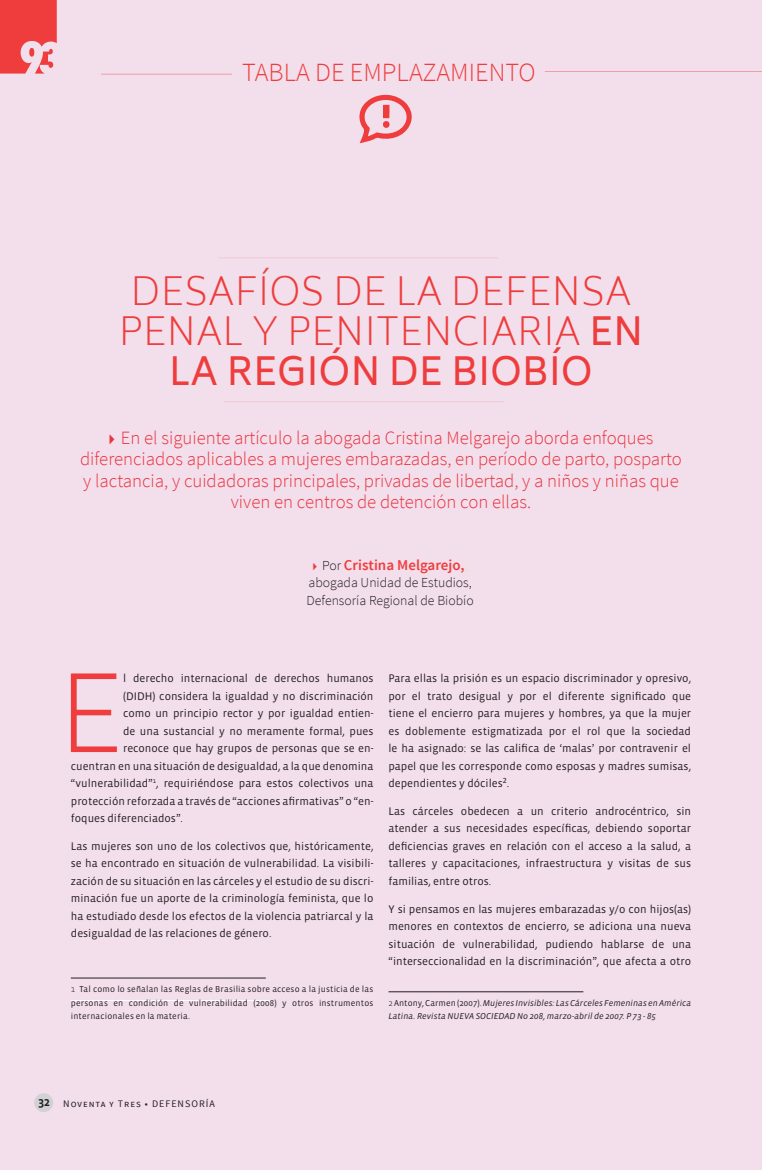
<style>
.page{position:relative;width:762px;height:1170px;background:#fff}
.page>*{position:absolute;margin:0;border:0;box-sizing:border-box;transform-origin:0 0}
.t1{font:200 103.62px "Biryani";color:#ee3d3c}
.t2{font:200 37.5px/40px "Biryani";letter-spacing:.01em;color:#ee3d3c;text-align:center}
.Plain_Text{font:300 26.25px "Source Sans Pro";color:#ee3d3c}
.Plain_Text-2{font:300 18.75px/21.2px "Source Sans Pro";color:#e8343e;text-align:center}
.Plain_Text-3{font:600 15px "Source Sans Pro";color:#ee3d3c}
.Plain_Text-4{font:300 13.75px "Source Sans Pro";color:#231f20}
.t3{font:12.5px "Vista Sans Med";color:#231f20}
.t4{font:11.25px/17.5px "Vista Sans";color:#231f20;text-align:justify}
.t5{font:10px "Source Sans Pro";letter-spacing:.1em;color:#231f20}
.nota_al_pie{font:8.75px/13.8px "Vista Sans";letter-spacing:.02em;color:#231f20;text-align:justify}
.nota_al_pie-2{font:italic 8.75px/13.8px "Vista Sans";letter-spacing:.005em;color:#231f20}
.s1{font-weight:400}
.s2{font-family:"Idealist Sans"}
.s3{font-family:"Idealist Sans";font-weight:300;font-size:13.75px}
.s4{font-weight:300;font-size:13.75px;color:#231f20}
.s5{font-weight:300;font-size:13.75px;color:#eae186}
.s6{font-weight:300}
.s7{font-weight:300;font-style:normal}
.s8{font-style:normal}
</style>
<div class="page">
<div style="left:0;top:0;width:762px;height:1169px;background:#f3deec"></div>
<svg style="left:0;top:0;width:57px;height:74px;background:#ee5d5f"></svg>
<hr style="left:224px;top:401px;width:280px;height:1px;background:#f0543a">
<hr style="left:218px;top:257px;width:280px;height:1px;background:#f0543a">
<svg style="left:359px;top:94px;width:54px;height:49px;background:#f1a8b1"></svg>
<hr style="left:101px;top:74px;width:131px;height:1px;background:#ee3d3c">
<hr style="left:545px;top:71px;width:217px;height:1px;background:#ee3d3c">
<hr style="left:71px;top:977px;width:195px;height:1px;background:#231f20">
<hr style="left:388px;top:991px;width:195px;height:1px;background:#231f20">
<div style="left:34px;top:1093px;width:19px;height:19px;background:#d1d2d4;border-radius:50%"></div>
<p class="Plain_Text" style="left:242px;top:56px;width:295px">TABLA DE EMPLAZAMIENTO</p>
<p class="t2" style="left:119px;top:272px;width:526px">DESAFÍOS DE LA DEFENSA<br>PENAL Y PENITENCIARIA <span class="s1">EN<br>LA REGIÓN DE BIOBÍO</span></p>
<p class="Plain_Text-2" style="left:80px;top:427px;width:603px"><span class="s2">►</span> En el siguiente artículo la abogada Cristina Melgarejo aborda enfoques diferenciados aplicables a mujeres embarazadas, en período de parto, posparto y lactancia, y cuidadoras principales, privadas de libertad, y a niños y niñas que viven en centros de detención con ellas.</p>
<p class="Plain_Text-3" style="left:313px;top:555px;width:157px"><span class="s3">►</span> <span class="s4">Por</span> Cristina Melgarejo,<span class="s5">,</span></p>
<p class="Plain_Text-4" style="left:308px;top:574px;width:165px">abogada Unidad de Estudios,</p>
<p class="Plain_Text-4" style="left:307px;top:591px;width:169px">Defensoría Regional de Biobío</p>
<p class="t1" style="left:58px;top:655px;width:66px">E</p>
<p class="t4" style="left:123px;top:669px;width:252px">l derecho internacional de derechos humanos</p>
<p class="t4" style="left:123px;top:687px;width:252px">(DIDH) considera la igualdad y no discriminación</p>
<p class="t4" style="left:123px;top:704px;width:252px">como un principio rector y por igualdad entien-</p>
<p class="t4" style="left:123px;top:722px;width:252px">de una sustancial y no meramente formal, pues</p>
<p class="t4" style="left:123px;top:739px;width:252px">reconoce que hay grupos de personas que se en-</p>
<p class="t4" style="left:71px;top:757px;width:304px">cuentran en una situación de desigualdad, a la que denomina</p>
<p class="t4" style="left:71px;top:774px;width:304px">“vulnerabilidad”<sup>1</sup>, requiriéndose para estos colectivos una</p>
<p class="t4" style="left:71px;top:792px;width:304px">protección reforzada a través de “acciones afirmativas” o “en-</p>
<p class="t4" style="left:71px;top:809px;width:114px">foques diferenciados”.</p>
<p class="t4" style="left:71px;top:837px;width:304px">Las mujeres son uno de los colectivos que, históricamente, se ha encontrado en situación de vulnerabilidad. La visibili&shy;zación de su situación en las cárceles y el estudio de su discri&shy;minación fue un aporte de la criminología feminista, que lo ha estudiado desde los efectos de la violencia patriarcal y la desigualdad de las relaciones de género.</p>
<p class="nota_al_pie" style="left:71px;top:982px;width:304px"><span class="s6">1</span> Tal como lo señalan las Reglas de Brasilia sobre acceso a la justicia de las personas en condición de vulnerabilidad (2008) y otros instrumentos internacionales en la materia.</p>
<p class="t4" style="left:388px;top:669px;width:304px">Para ellas la prisión es un espacio discriminador y opresivo, por el trato desigual y por el diferente significado que tiene el encierro para mujeres y hombres, ya que la mujer es doblemente estigmatizada por el rol que la sociedad le ha asignado: se las califica de ‘malas’ por contravenir el papel que les corresponde como esposas y madres sumisas, dependientes y dóciles<sup>2</sup>.</p>
<p class="t4" style="left:388px;top:802px;width:304px">Las cárceles obedecen a un criterio androcéntrico, sin atender a sus necesidades específicas, debiendo soportar deficiencias graves en relación con el acceso a la salud, a talleres y capacitaciones, infraestructura y visitas de sus familias, entre otros.</p>
<p class="t4" style="left:388px;top:900px;width:304px">Y si pensamos en las mujeres embarazadas y/o con hijos(as) menores en contextos de encierro, se adiciona una nueva situación de vulnerabilidad, pudiendo hablarse de una “interseccionalidad en la discriminación”, que afecta a otro</p>
<p class="nota_al_pie-2" style="left:388px;top:995px;width:304px"><span class="s7">2</span> <span class="s8">Antony, Carmen (2007).</span> Mujeres Invisibles: Las Cárceles Femeninas en América<br>Latina. Revista NUEVA SOCIEDAD No 208, marzo-abril de 2007. P 73 - 85</p>
<p class="t3" style="left:38px;top:1094px;width:13px">32</p>
<p class="t5" style="left:63px;top:1096px;width:153px">Noventa y Tres • DEFENSORÍA</p>
</div>
